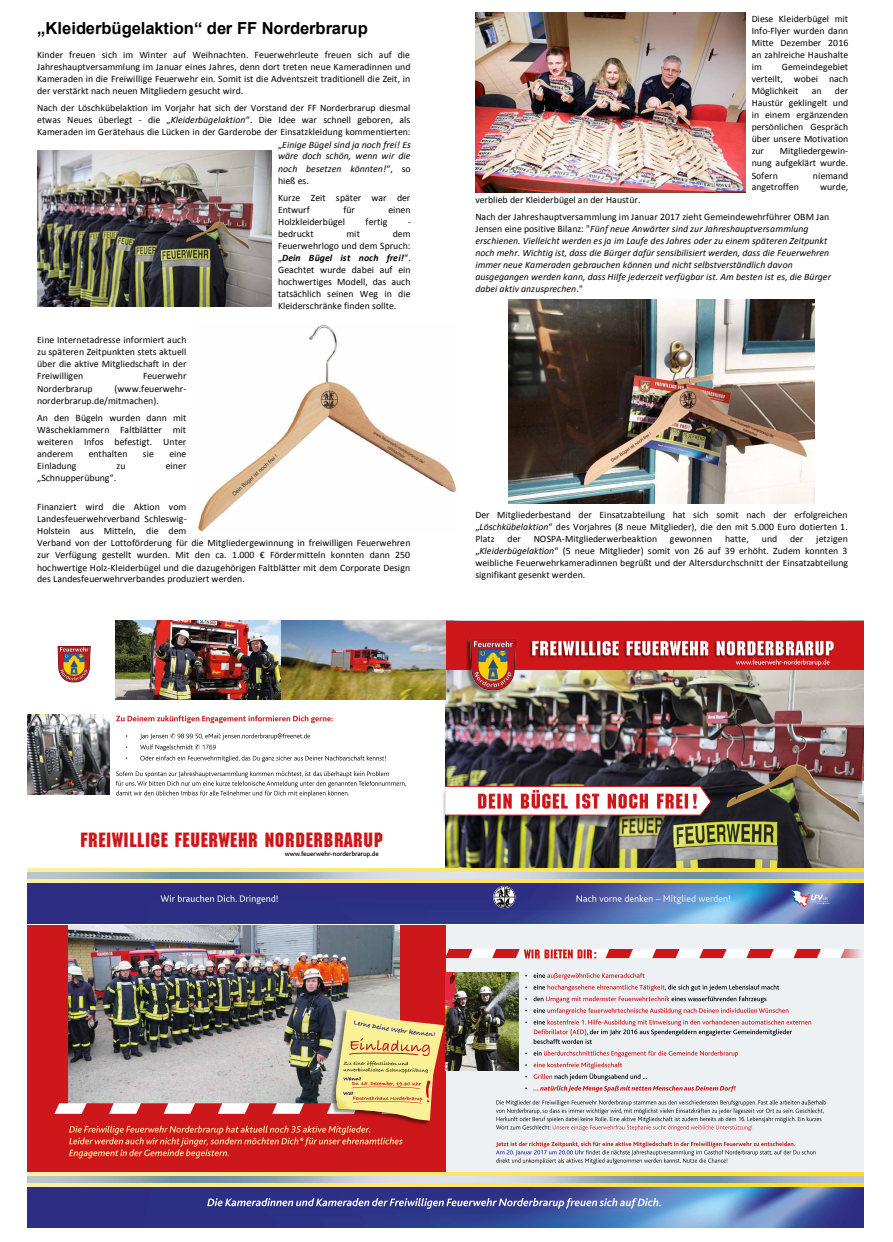
<style>
.page{position:relative;width:893px;height:1242px;background:#fff}
.page>*{position:absolute;margin:0;border:0;box-sizing:border-box;transform-origin:0 0}
.t1{font:20.1px "Machine";letter-spacing:.03em;color:#cd171a}
.t2{font:700 16.58px "Arial";letter-spacing:-.005em;color:#000}
.t3{font:9.75px/12.1px "Calibri";color:#000;text-align:justify}
.t4{font:italic 9.75px/12.1px "Calibri";color:#000}
.t5{font:500 6.9px "Bliss";color:#000}
.s1{font-style:inherit}
.s2{font-style:italic}
.s3{font-style:normal}
.s4{font-weight:700;font-style:italic}
</style>
<div class="page">
<img style="left:37px;top:150px;width:235px;height:157px">
<img style="left:197px;top:325px;width:260px;height:206px">
<img style="left:475px;top:13px;width:270px;height:180px">
<img style="left:509px;top:299px;width:306px;height:205px">
<img style="left:445px;top:670px;width:418px;height:198px">
<svg style="left:27px;top:882px;width:836px;height:41px;background:#3f4b93"></svg>
<svg style="left:27px;top:868px;width:836px;height:14px;background:#f3e072"></svg>
<svg style="left:27px;top:872px;width:836px;height:6px;background:#a2b7c1"></svg>
<svg style="left:790px;top:889px;width:40px;height:18px"></svg>
<div style="left:445px;top:621px;width:418px;height:49px;background:#cd171a"></div>
<div style="left:465px;top:639px;width:51px;height:56px;background:#000;opacity:.45"></div>
<img style="left:467px;top:639px;width:52px;height:51px">
<div style="left:529px;top:640px;width:305px;height:19px;background:#000;opacity:.45"></div>
<div style="left:441px;top:788px;width:273px;height:37px;background:#000;opacity:.45"></div>
<svg style="left:444px;top:785px;width:268px;height:30px"></svg>
<svg style="left:576px;top:895px;width:154px;height:9px"></svg>
<svg style="left:532px;top:641px;width:301px;height:25px"></svg>
<svg style="left:493px;top:886px;width:22px;height:22px"></svg>
<svg style="left:116px;top:771px;width:290px;height:26px"></svg>
<svg style="left:126px;top:733px;width:260px;height:29px"></svg>
<svg style="left:116px;top:715px;width:217px;height:8px"></svg>
<img style="left:57px;top:646px;width:34px;height:36px">
<svg style="left:160px;top:895px;width:118px;height:9px"></svg>
<img style="left:27px;top:715px;width:83px;height:79px">
<img style="left:116px;top:621px;width:329px;height:78px">
<div style="left:27px;top:925px;width:836px;height:281px;background:#edf1f4"></div>
<div style="left:27px;top:925px;width:418px;height:253px;background:#cd171a"></div>
<svg style="left:27px;top:1186px;width:836px;height:41px;background:#44549a"></svg>
<svg style="left:27px;top:1172px;width:836px;height:14px;background:#f3e072"></svg>
<svg style="left:27px;top:1176px;width:836px;height:6px;background:#a2b7c1"></svg>
<img style="left:68px;top:925px;width:331px;height:84px">
<svg style="left:207px;top:1198px;width:454px;height:10px;background:#6f76af"></svg>
<svg style="left:445px;top:949px;width:416px;height:9px;background:#e4888a"></svg>
<svg style="left:525px;top:1050px;width:213px;height:42px"></svg>
<svg style="left:525px;top:1008px;width:286px;height:36px"></svg>
<svg style="left:525px;top:973px;width:254px;height:29px"></svg>
<svg style="left:496px;top:1141px;width:319px;height:23px"></svg>
<svg style="left:496px;top:1100px;width:330px;height:31px"></svg>
<img style="left:445px;top:972px;width:73px;height:98px">
<img style="left:54px;top:1009px;width:390px;height:149px">
<h2 class="t2" style="left:37px;top:17px;width:332px"><span class="s1">„</span>Kleiderbügelaktion<span class="s1">“</span> der FF Norderbrarup</h2>
<p class="t3" style="left:37px;top:49px;width:375px">Kinder freuen sich im Winter auf Weihnachten. Feuerwehrleute freuen sich auf die Jahreshauptversammlung im Januar eines Jahres, denn dort treten neue Kameradinnen und Kameraden in die Freiwillige Feuerwehr ein. Somit ist die Adventszeit traditionell die Zeit, in der verstärkt nach neuen Mitgliedern gesucht wird.</p>
<p class="t3" style="left:37px;top:102px;width:375px">Nach der Löschkübelaktion im Vorjahr hat sich der Vorstand der FF Norderbrarup diesmal</p>
<p class="t3" style="left:37px;top:114px;width:375px">etwas Neues überlegt - die „<span class="s2">Kleiderbügelaktion</span>“. Die Idee war schnell geboren, als</p>
<p class="t3" style="left:37px;top:126px;width:375px">Kameraden im Gerätehaus die Lücken in der Garderobe der Einsatzkleidung kommentierten:</p>
<p class="t4" style="left:278px;top:138px;width:134px"><span class="s3">„</span>Einige Bügel sind ja noch frei! Es</p>
<p class="t4" style="left:278px;top:150px;width:134px">wäre doch schön, wenn wir die</p>
<p class="t4" style="left:278px;top:162px;width:134px">noch besetzen könnten!<span class="s3">“, so</span></p>
<p class="t3" style="left:278px;top:174px;width:32px">hieß es.</p>
<p class="t3" style="left:278px;top:191px;width:134px">Kurze Zeit später war der<br>Entwurf</p>
<p class="t3" style="left:343px;top:203px;width:13px">für</p>
<p class="t3" style="left:388px;top:203px;width:24px">einen</p>
<p class="t3" style="left:278px;top:215px;width:68px">Holzkleiderbügel</p>
<p class="t3" style="left:365px;top:215px;width:23px">fertig</p>
<p class="t3" style="left:408px;top:215px;width:4px">-</p>
<p class="t3" style="left:278px;top:227px;width:37px">bedruckt</p>
<p class="t3" style="left:347px;top:227px;width:15px">mit</p>
<p class="t3" style="left:278px;top:227px;width:134px;text-indent:115px">dem Feuerwehrlogo und dem Spruch: „<span class="s4">Dein Bügel ist noch frei!</span>“.<br>Geachtet wurde dabei auf ein hochwertiges Modell, das auch tatsächlich seinen Weg in die Kleiderschränke finden sollte.</p>
<p class="t3" style="left:37px;top:334px;width:151px">Eine Internetadresse informiert auch zu späteren Zeitpunkten stets aktuell über die aktive Mitgliedschaft in der Freiwilligen</p>
<p class="t3" style="left:143px;top:370px;width:45px">Feuerwehr</p>
<p class="t3" style="left:37px;top:382px;width:151px;line-height:11.9px;text-indent:77px">(www.feuerwehr&shy;norderbrarup.de/mitmachen).</p>
<p class="t3" style="left:37px;top:411px;width:151px">An den Bügeln wurden dann mit Wäscheklammern Faltblätter mit weiteren Infos befestigt. Unter anderem</p>
<p class="t3" style="left:37px;top:382px;width:57px">Norderbrarup</p>
<p class="t3" style="left:89px;top:448px;width:40px">enthalten</p>
<p class="t3" style="left:143px;top:448px;width:13px">sie</p>
<p class="t3" style="left:169px;top:448px;width:19px">eine</p>
<p class="t3" style="left:37px;top:459px;width:41px">Einladung</p>
<p class="t3" style="left:117px;top:459px;width:11px">zu</p>
<p class="t3" style="left:166px;top:459px;width:22px">einer</p>
<p class="t3" style="left:37px;top:472px;width:80px">„Schnupperübung“.</p>
<p class="t3" style="left:37px;top:501px;width:375px;text-align:left">Finanziert wird die Aktion vom<br>Landesfeuerwehrverband Schleswig-<br>Holstein aus Mitteln, die dem<br>Verband von der Lottoförderung für die Mitgliedergewinnung in freiwilligen Feuerwehren zur Verfügung gestellt wurden. Mit den ca. 1.000 € Fördermitteln konnten dann 250 hochwertige Holz-Kleiderbügel und die dazugehörigen Faltblätter mit dem Corporate Design des Landesfeuerwehrverbandes produziert werden.</p>
<p class="t3" style="left:752px;top:13px;width:98px">Diese Kleiderbügel mit Info-Flyer wurden dann Mitte Dezember 2016 an zahlreiche Haushalte im</p>
<p class="t3" style="left:752px;top:61px;width:98px;text-indent:30px">Gemeindegebiet verteilt, wobei nach Möglichkeit</p>
<p class="t3" style="left:752px;top:85px;width:98px;text-indent:83px">der Haustür geklingelt und in einem ergänzenden persönlichen Gespräch über unsere Motivation zur</p>
<p class="t3" style="left:812px;top:85px;width:11px">an</p>
<p class="t3" style="left:752px;top:145px;width:98px;text-indent:28px">Mitgliedergewin&shy;nung aufgeklärt wurde.<br>Sofern</p>
<p class="t3" style="left:813px;top:169px;width:37px">niemand</p>
<p class="t3" style="left:752px;top:181px;width:49px">angetroffen</p>
<p class="t3" style="left:820px;top:181px;width:30px">wurde,</p>
<p class="t3" style="left:475px;top:191px;width:355px;line-height:17.2px">verblieb der Kleiderbügel an der Haustür.<br>Nach der Jahreshauptversammlung im Januar 2017 zieht Gemeindewehrführer OBM Jan</p>
<p class="t4" style="left:475px;top:222px;width:357px"><span class="s3">Jensen eine positive Bilanz: "</span>Fünf neue Anwärter sind zur Jahreshauptversammlung erschienen. Vielleicht werden es ja im Laufe des Jahres oder zu einem späteren Zeitpunkt noch mehr. Wichtig ist, dass die Bürger dafür sensibilisiert werden, dass die Feuerwehren immer neue Kameraden gebrauchen können und nicht selbstverständlich davon ausgegangen werden kann, dass Hilfe jederzeit verfügbar ist. Am besten ist es, die Bürger dabei aktiv anzusprechen<span class="s3">."</span></p>
<p class="t3" style="left:475px;top:509px;width:374px">Der Mitgliederbestand der Einsatzabteilung hat sich somit nach der erfolgreichen „<span class="s2">Löschkübelaktion</span>“ des Vorjahres (8 neue Mitglieder), die den mit 5.000 Euro dotierten 1.<br>Platz</p>
<p class="t3" style="left:507px;top:533px;width:15px">der</p>
<p class="t3" style="left:534px;top:533px;width:125px">NOSPA-Mitgliederwerbeaktion</p>
<p class="t3" style="left:670px;top:533px;width:44px">gewonnen</p>
<p class="t3" style="left:725px;top:533px;width:25px">hatte,</p>
<p class="t3" style="left:762px;top:533px;width:17px">und</p>
<p class="t3" style="left:790px;top:533px;width:15px">der</p>
<p class="t3" style="left:475px;top:533px;width:374px;text-indent:341px">jetzigen „<span class="s2">Kleiderbügelaktion</span>“ (5 neue Mitglieder) somit von 26 auf 39 erhöht. Zudem konnten 3 weibliche Feuerwehrkameradinnen begrüßt und der Altersdurchschnitt der Einsatzabteilung signifikant gesenkt werden.</p>
<h1 class="t1" style="left:80px;top:828px;width:304px">FREIWILLIGE FEUERWEHR NORDERBRARUP</h1>
<p class="t5" style="left:285px;top:850px;width:96px">www.feuerwehr-norderbrarup.de</p>
</div>
